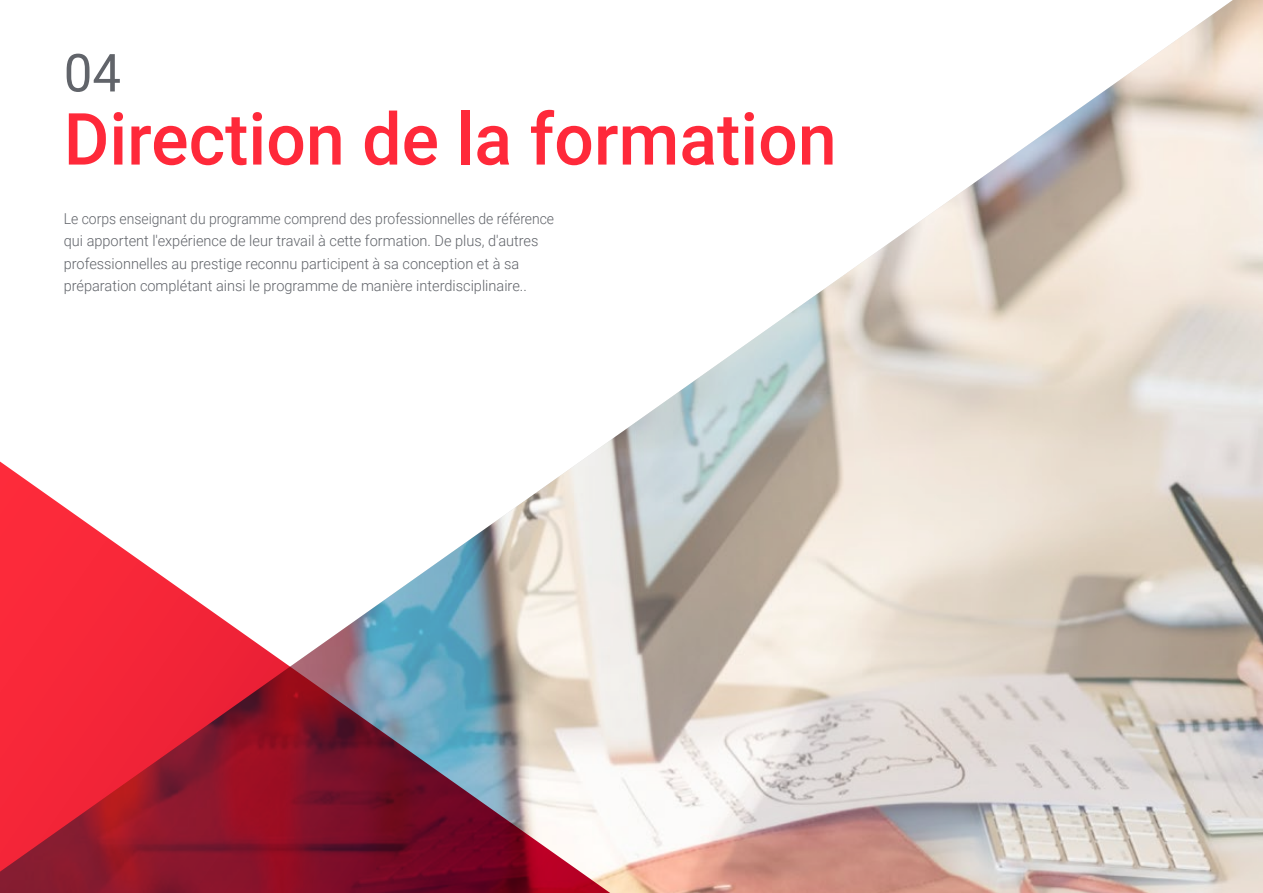
<style>
.page{position:relative;width:1263px;height:893px;background:#fff}
.page>*{position:absolute;margin:0;border:0;box-sizing:border-box;transform-origin:0 0}
.t1{font:500 72px "Roboto";color:#ff293a}
.t2{font:52.5px "Roboto";color:#61646a}
.t3{font:300 15px/22.5px "Roboto";color:#61646a;scale:.93 1}
</style>
<div class="page">
<img style="left:602px;top:0;width:661px;height:893px">
<svg style="left:0;top:446px;width:640px;height:447px"></svg>
<h2 class="t2" style="left:64px;top:36px;width:59px">04</h2>
<h1 class="t1" style="left:64px;top:89px;width:774px">Direction de la formation</h1>
<p class="t3" style="left:64px;top:207px;width:529px">Le corps enseignant du programme comprend des professionnelles de référence qui apportent l'expérience de leur travail à cette formation. De plus, d'autres professionnelles au prestige reconnu participent à sa conception et à sa préparation complétant ainsi le programme de manière interdisciplinaire..</p>
</div>
